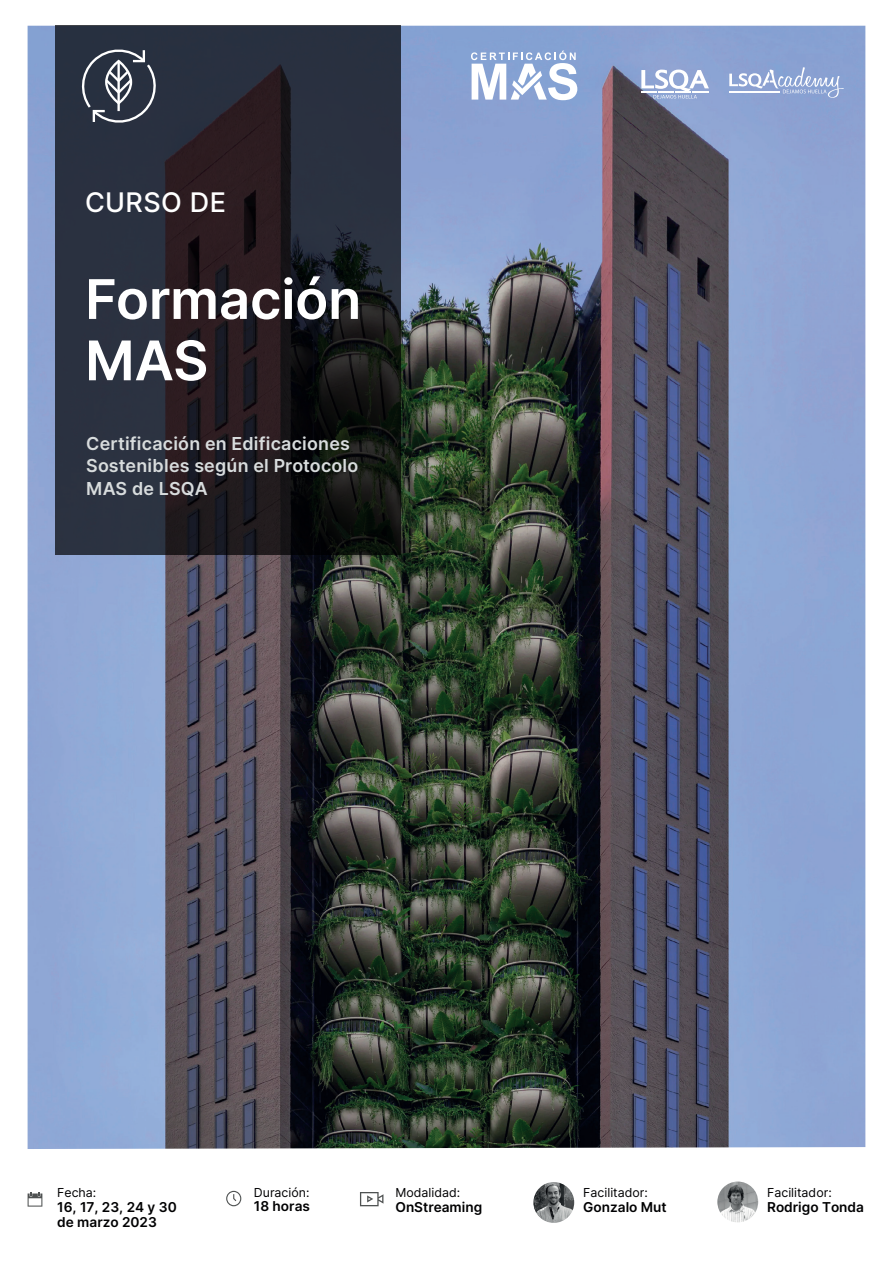
<style>
.page{position:relative;width:893px;height:1263px;background:#fff}
.page>*{position:absolute;margin:0;border:0;box-sizing:border-box;transform-origin:0 0}
.t1{font:600 54.6px/61.3px "Inter";letter-spacing:-.005em;color:#fff}
.t2{font:500 27px "Inter";letter-spacing:.015em;color:#fff}
.t3{font:600 17.85px/22.2px "Inter";letter-spacing:.01em;color:#d8dcdd}
.t4{font:600 13.65px/15.1px "Inter";color:#000002}
.t5{font:12.45px "Inter";color:#000002}
</style>
<div class="page">
<img style="left:28px;top:26px;width:837px;height:1123px">
<svg style="left:55px;top:26px;width:346px;height:529px;background:#23242c"></svg>
<svg style="left:729px;top:67px;width:115px;height:31px;background:#a1b3da"></svg>
<svg style="left:641px;top:70px;width:68px;height:29px"></svg>
<svg style="left:80px;top:44px;width:78px;height:84px;background:#49505e"></svg>
<svg style="left:28px;top:1192px;width:14px;height:14px"></svg>
<svg style="left:226px;top:1191px;width:15px;height:15px"></svg>
<svg style="left:360px;top:1192px;width:23px;height:14px"></svg>
<img style="left:717px;top:1181px;width:41px;height:41px;border-radius:20px">
<img style="left:533px;top:1182px;width:41px;height:41px;border-radius:20px">
<svg style="left:471px;top:51px;width:106px;height:49px"></svg>
<h2 class="t2" style="left:85px;top:183px;width:143px">CURSO DE</h2>
<h1 class="t1" style="left:85px;top:267px;width:278px">Formación<br>MAS</h1>
<h3 class="t3" style="left:86px;top:432px;width:274px">Certificación en Edificaciones<br>Sostenibles según el Protocolo<br>MAS de LSQA</h3>
<p class="t5" style="left:57px;top:1183px;width:41px">Fecha:</p>
<p class="t4" style="left:57px;top:1199px;width:121px">16, 17, 23, 24 y 30 de marzo 2023</p>
<p class="t5" style="left:254px;top:1183px;width:57px">Duración:</p>
<p class="t4" style="left:254px;top:1198px;width:58px">18 horas</p>
<p class="t5" style="left:395px;top:1183px;width:66px">Modalidad:</p>
<p class="t4" style="left:395px;top:1199px;width:88px">OnStreaming</p>
<p class="t5" style="left:583px;top:1183px;width:66px">Facilitador:</p>
<p class="t4" style="left:583px;top:1199px;width:85px">Gonzalo Mut</p>
<p class="t5" style="left:767px;top:1183px;width:66px">Facilitador:</p>
<p class="t4" style="left:767px;top:1199px;width:98px">Rodrigo Tonda</p>
</div>
